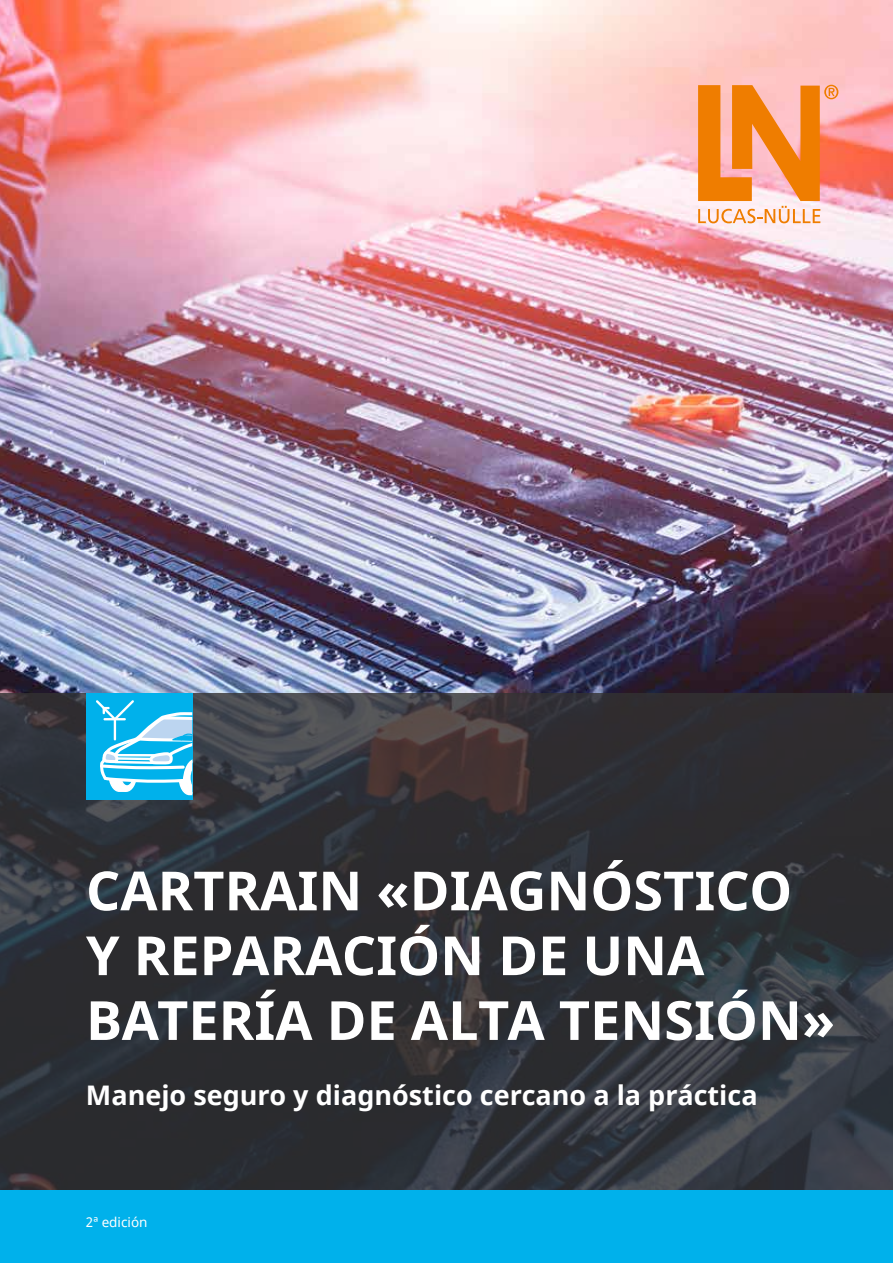
<style>
.page{position:relative;width:893px;height:1263px;background:#fff}
.page>*{position:absolute;margin:0;border:0;box-sizing:border-box;transform-origin:0 0}
.t1{font:700 54px/64.8px "Noto Sans";color:#fff}
.t2{font:700 27px "Noto Sans";color:#fff}
.t3{font:13.5px "Noto Sans";color:#fff}
</style>
<div class="page">
<img style="left:0;top:0;width:893px;height:693px">
<svg style="left:0;top:693px;width:893px;height:498px;background:#303237"></svg>
<div style="left:0;top:1191px;width:893px;height:72px;background:#00b1eb"></div>
<div style="left:86px;top:693px;width:106px;height:106px;background:#00b1eb"></div>
<svg style="left:96px;top:700px;width:96px;height:95px"></svg>
<svg style="left:698px;top:85px;width:140px;height:138px;background:#f59f60"></svg>
<p class="t1" style="left:86px;top:860px;width:751px">CARTRAIN «DIAGNÓSTICO<br>Y REPARACIÓN DE UNA<br>BATERÍA DE ALTA TENSIÓN»</p>
<p class="t2" style="left:86px;top:1076px;width:673px">Manejo seguro y diagnóstico cercano a la práctica</p>
<p class="t3" style="left:86px;top:1213px;width:63px">2ª edición</p>
</div>
